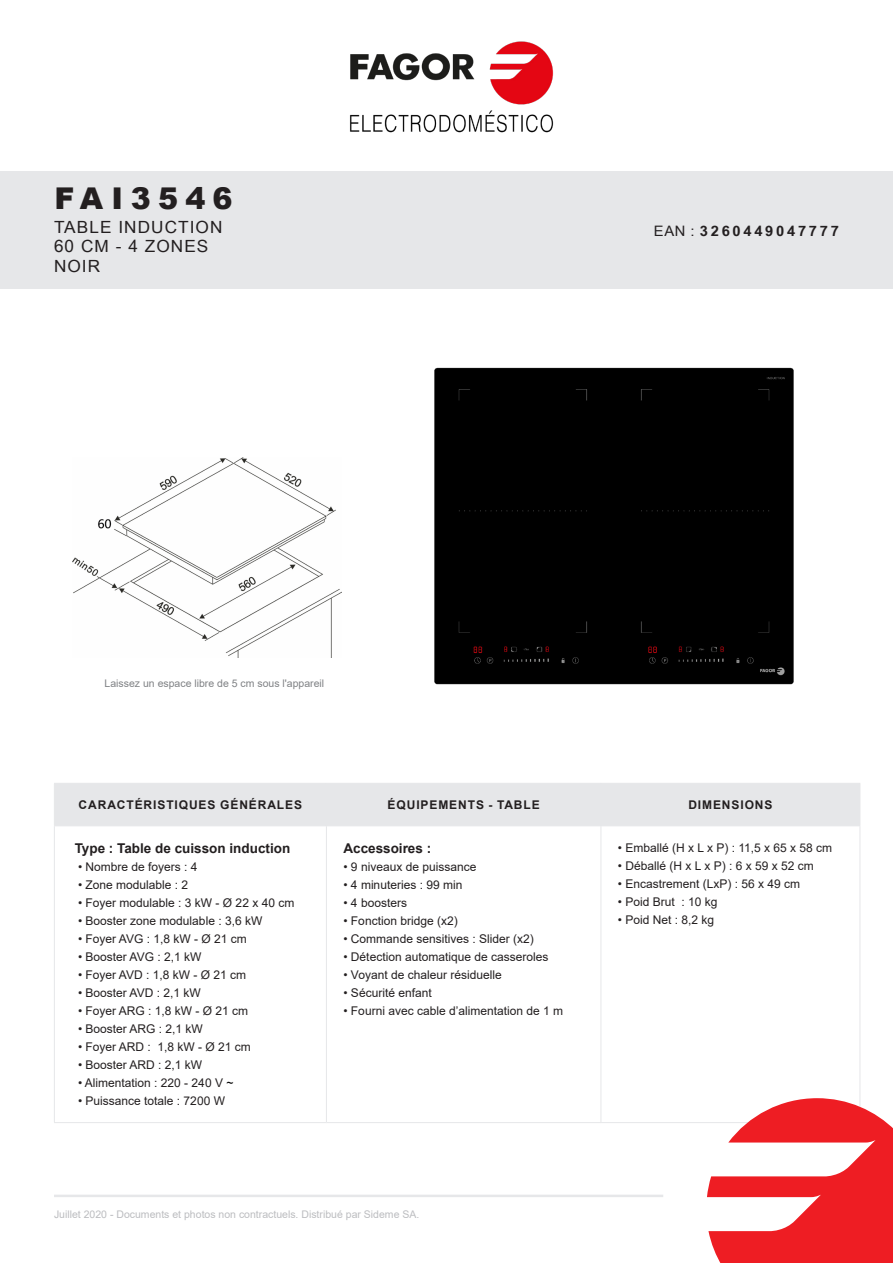
<style>
.page{position:relative;width:893px;height:1263px;background:#fff}
.page>*{position:absolute;margin:0;border:0;box-sizing:border-box;transform-origin:0 0}
.t1{font:900 30px "Arial";letter-spacing:.24em;color:#231f20}
.t2{font:16.8px "Arial Narrow";letter-spacing:.05em;color:#231f20;scale:1.25 1}
.t3{font:700 14.4px "Arial Narrow";letter-spacing:.15em;color:#231f20;scale:1.25 1}
.t4{font:700 13.5px "Arial";color:#231f20}
.t5{font:12px "Arial";color:#231f20}
.t6{font:700 12px "Arial";letter-spacing:.075em;color:#231f20}
.t7{font:10.5px "Arial";color:#bcbdc0}
.t8{font:10.5px "Arial";color:#808285}
.s1{font-weight:400}
.s2{color:#000}
</style>
<div class="page">
<div style="left:0;top:171px;width:893px;height:117px;background:#e6e7e9"></div>
<hr style="left:54px;top:1194px;width:609px;height:3px;background:#e6e7e9">
<div style="left:434px;top:367px;width:360px;height:318px;background:#000"></div>
<img style="left:350px;top:41px;width:204px;height:92px">
<div style="left:55px;top:784px;width:805px;height:41px;background:#e6e7e9"></div>
<hr style="left:54px;top:783px;width:272px;height:1px;background:#e6e7e9">
<hr style="left:54px;top:784px;width:1px;height:41px;background:#e6e7e9">
<hr style="left:326px;top:783px;width:275px;height:1px;background:#e6e7e9">
<hr style="left:326px;top:784px;width:1px;height:41px;background:#e6e7e9">
<hr style="left:601px;top:783px;width:259px;height:1px;background:#e6e7e9">
<hr style="left:601px;top:784px;width:1px;height:41px;background:#e6e7e9">
<hr style="left:860px;top:784px;width:1px;height:41px;background:#e6e7e9">
<hr style="left:54px;top:825px;width:272px;height:1px;background:#e6e7e9">
<hr style="left:54px;top:826px;width:1px;height:296px;background:#e6e7e9">
<hr style="left:326px;top:825px;width:275px;height:1px;background:#e6e7e9">
<hr style="left:326px;top:826px;width:1px;height:296px;background:#e6e7e9">
<hr style="left:601px;top:825px;width:259px;height:1px;background:#e6e7e9">
<hr style="left:601px;top:826px;width:1px;height:296px;background:#e6e7e9">
<hr style="left:860px;top:826px;width:1px;height:296px;background:#e6e7e9">
<hr style="left:54px;top:1122px;width:272px;height:1px;background:#e6e7e9">
<hr style="left:326px;top:1122px;width:275px;height:1px;background:#e6e7e9">
<hr style="left:601px;top:1122px;width:259px;height:1px;background:#e6e7e9">
<img style="left:72px;top:458px;width:270px;height:200px">
<svg style="left:707px;top:1098px;width:186px;height:165px"></svg>
<p class="t1" style="left:55px;top:176px;width:180px">FAI3546</p>
<p class="t2" style="left:54px;top:215px;width:136px">TABLE INDUCTION</p>
<p class="t2" style="left:54px;top:234px;width:125px">60 CM - 4 ZONES</p>
<p class="t2" style="left:54px;top:254px;width:38px">NOIR</p>
<p class="t8" style="left:105px;top:676px;width:221px">Laissez un espace libre de 5 cm sous l'appareil</p>
<p class="t3" style="left:654px;top:220px;width:149px"><span class="s1">EAN :</span> 3260449047777</p>
<p class="t6" style="left:79px;top:796px;width:225px">CARACTÉRISTIQUES GÉNÉRALES</p>
<p class="t6" style="left:388px;top:796px;width:154px">ÉQUIPEMENTS - TABLE</p>
<p class="t6" style="left:688px;top:796px;width:86px">DIMENSIONS</p>
<p class="t4" style="left:75px;top:838px;width:217px">Type : Table de cuisson induction</p>
<p class="t5" style="left:78px;top:858px;width:121px">• Nombre de foyers : 4</p>
<p class="t5" style="left:78px;top:876px;width:112px">• Zone modulable : 2</p>
<p class="t5" style="left:78px;top:894px;width:218px">• Foyer modulable : 3 kW - Ø 22 x 40 cm</p>
<p class="t5" style="left:78px;top:912px;width:186px">• Booster zone modulable : 3,6 kW</p>
<p class="t5" style="left:78px;top:930px;width:170px">• Foyer AVG : 1,8 kW - Ø 21 cm</p>
<p class="t5" style="left:78px;top:948px;width:125px">• Booster AVG : 2,1 kW</p>
<p class="t5" style="left:78px;top:966px;width:170px">• Foyer AVD : 1,8 kW - Ø 21 cm</p>
<p class="t5" style="left:78px;top:984px;width:124px">• Booster AVD : 2,1 kW</p>
<p class="t5" style="left:78px;top:1002px;width:172px">• Foyer ARG : 1,8 kW - Ø 21 cm</p>
<p class="t5" style="left:78px;top:1020px;width:126px">• Booster ARG : 2,1 kW</p>
<p class="t5" style="left:78px;top:1038px;width:174px">• Foyer ARD : 1,8 kW - Ø 21 cm</p>
<p class="t5" style="left:78px;top:1056px;width:126px">• Booster ARD : 2,1 kW</p>
<p class="t5" style="left:78px;top:1074px;width:157px">• Alimentation : 220 - 240 V <span class="s2">~</span></p>
<p class="t5" style="left:78px;top:1092px;width:148px">• Puissance totale : 7200 W</p>
<p class="t5" style="left:618px;top:839px;width:216px">• Emballé (H x L x P) : 11,5 x 65 x 58 cm</p>
<p class="t5" style="left:618px;top:857px;width:197px">• Déballé (H x L x P) : 6 x 59 x 52 cm</p>
<p class="t5" style="left:618px;top:875px;width:184px">• Encastrement (LxP) : 56 x 49 cm</p>
<p class="t5" style="left:618px;top:893px;width:101px">• Poid Brut : 10 kg</p>
<p class="t5" style="left:618px;top:911px;width:98px">• Poid Net : 8,2 kg</p>
<p class="t4" style="left:343px;top:838px;width:89px">Accessoires :</p>
<p class="t5" style="left:343px;top:858px;width:134px">• 9 niveaux de puissance</p>
<p class="t5" style="left:343px;top:876px;width:120px">• 4 minuteries : 99 min</p>
<p class="t5" style="left:343px;top:894px;width:65px">• 4 boosters</p>
<p class="t5" style="left:343px;top:912px;width:116px">• Fonction bridge (x2)</p>
<p class="t5" style="left:343px;top:930px;width:192px">• Commande sensitives : Slider (x2)</p>
<p class="t5" style="left:343px;top:948px;width:206px">• Détection automatique de casseroles</p>
<p class="t5" style="left:343px;top:966px;width:160px">• Voyant de chaleur résiduelle</p>
<p class="t5" style="left:343px;top:984px;width:90px">• Sécurité enfant</p>
<p class="t5" style="left:343px;top:1002px;width:221px">• Fourni avec cable d’alimentation de 1 m</p>
<p class="t7" style="left:54px;top:1207px;width:367px">Juillet 2020 - Documents et photos non contractuels. Distribué par Sideme SA.</p>
</div>
